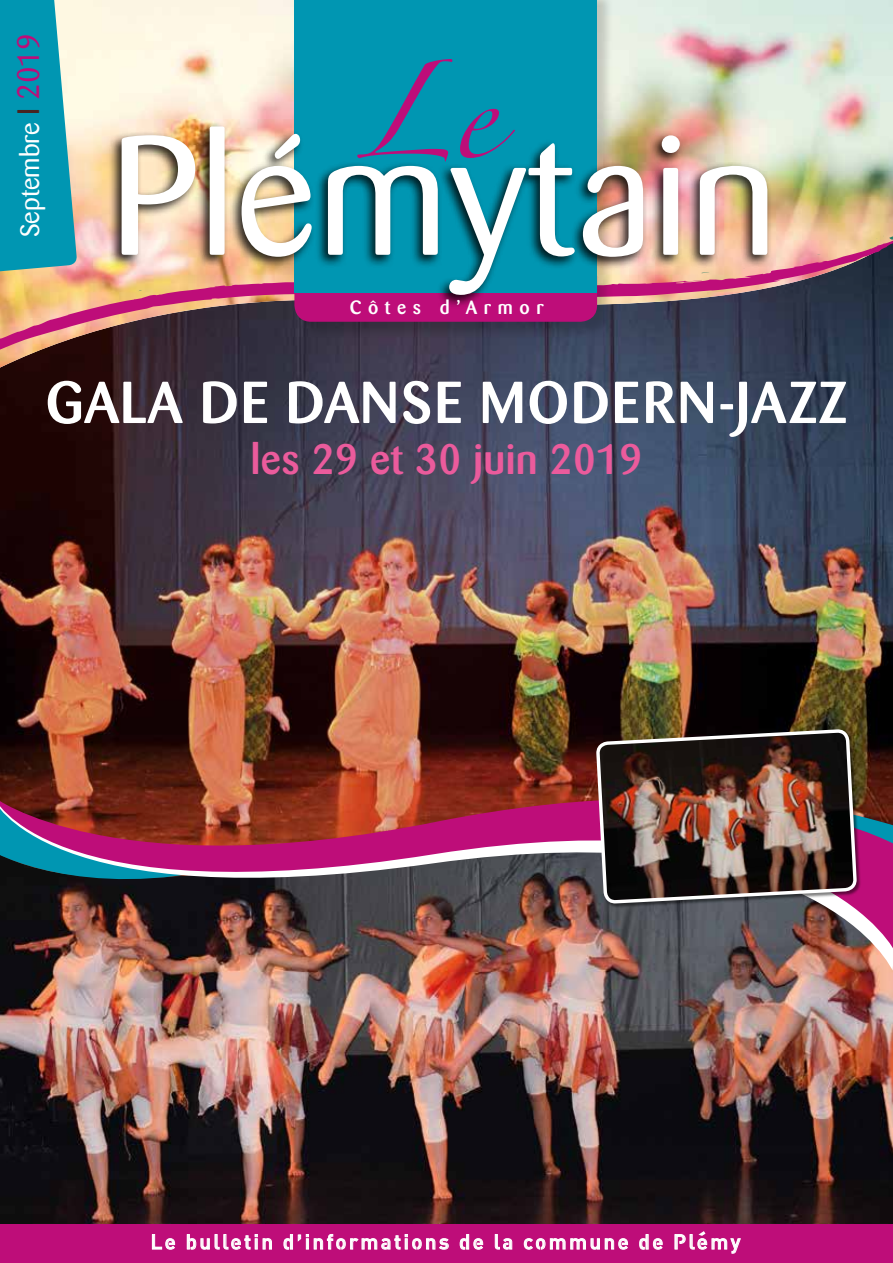
<style>
.page{position:relative;width:893px;height:1263px;background:#fff}
.page>*{position:absolute;margin:0;border:0;box-sizing:border-box;transform-origin:0 0}
.t1{font:167.7px "Barmeno";letter-spacing:.01em;color:#fff}
.t2{font:86.55px "Zapfino";color:#be0d79}
.t3{font:500 58.5px "Barmeno";letter-spacing:.03em;color:#fff}
.t4{font:500 42px "Barmeno";letter-spacing:.01em;color:#eb5b9c}
.t5{font:26.4px "Barmeno";color:#fff}
.t6{font:500 20.55px "Streetvertising";letter-spacing:.12em;color:#fff}
.t7{font:500 19.05px "Barmeno";letter-spacing:.35em;color:#fff}
.s1{font-size:30.75px;color:#482420}
.s2{font-size:30.75px;color:#be0d79}
</style>
<div class="page">
<img style="left:0;top:970px;width:893px;height:255px">
<img style="left:0;top:370px;width:893px;height:387px">
<svg style="left:0;top:747px;width:230px;height:10px;background:#612e1d"></svg>
<img style="left:0;top:0;width:893px;height:368px">
<svg style="left:0;top:0;width:77px;height:228px;background:#2aa5b8"></svg>
<svg style="left:0;top:228px;width:893px;height:133px;background:#635860"></svg>
<svg style="left:883px;top:236px;width:10px;height:4px"></svg>
<div style="left:294px;top:0;width:320px;height:338px;background:#000;opacity:.18"></div>
<div style="left:294px;top:260px;width:303px;height:62px;background:#be0d79;border-radius:17px"></div>
<div style="left:295px;top:0;width:302px;height:292px;background:#0096b2"></div>
<div style="left:108px;top:121px;width:665px;height:188px;background:#000;opacity:.81"></div>
<div style="left:0;top:1225px;width:893px;height:38px;background:#be0d79"></div>
<svg style="left:152px;top:1234px;width:23px;height:16px"></svg>
<svg style="left:187px;top:1234px;width:85px;height:16px"></svg>
<svg style="left:283px;top:1234px;width:166px;height:16px"></svg>
<svg style="left:459px;top:1234px;width:24px;height:16px"></svg>
<svg style="left:495px;top:1234px;width:17px;height:16px"></svg>
<svg style="left:524px;top:1238px;width:104px;height:12px"></svg>
<svg style="left:639px;top:1234px;width:24px;height:16px"></svg>
<svg style="left:674px;top:1231px;width:67px;height:23px"></svg>
<img style="left:0;top:953px;width:893px;height:17px">
<img style="left:0;top:757px;width:893px;height:196px">
<div style="left:596px;top:729px;width:265px;height:179px;background:#000;opacity:.5"></div>
<img style="left:597px;top:611px;width:258px;height:411px">
<p class="t5" style="left:15px;top:237px;width:206px;rotate:-90deg">Septembre <span class="s1">I</span> <span class="s2">2019</span></p>
<h2 class="t2" style="left:355px;top:76px;width:141px">Le</h2>
<h1 class="t1" style="left:111px;top:100px;width:668px">Plémytain</h1>
<p class="t7" style="left:350px;top:296px;width:195px">Côtes d’Armor</p>
<h3 class="t3" style="left:46px;top:368px;width:803px">GALA DE DANSE MODERN-JAZZ</h3>
<h3 class="t4" style="left:251px;top:435px;width:393px">les 29 et 30 juin 2019</h3>
<p class="t6" style="left:151px;top:1232px;width:145px">Le bulletin d</p>
<p class="t6" style="left:297px;top:1221px;width:7px">,</p>
<p class="t6" style="left:305px;top:1232px;width:437px">informations de la commune de Plemy</p>
</div>
